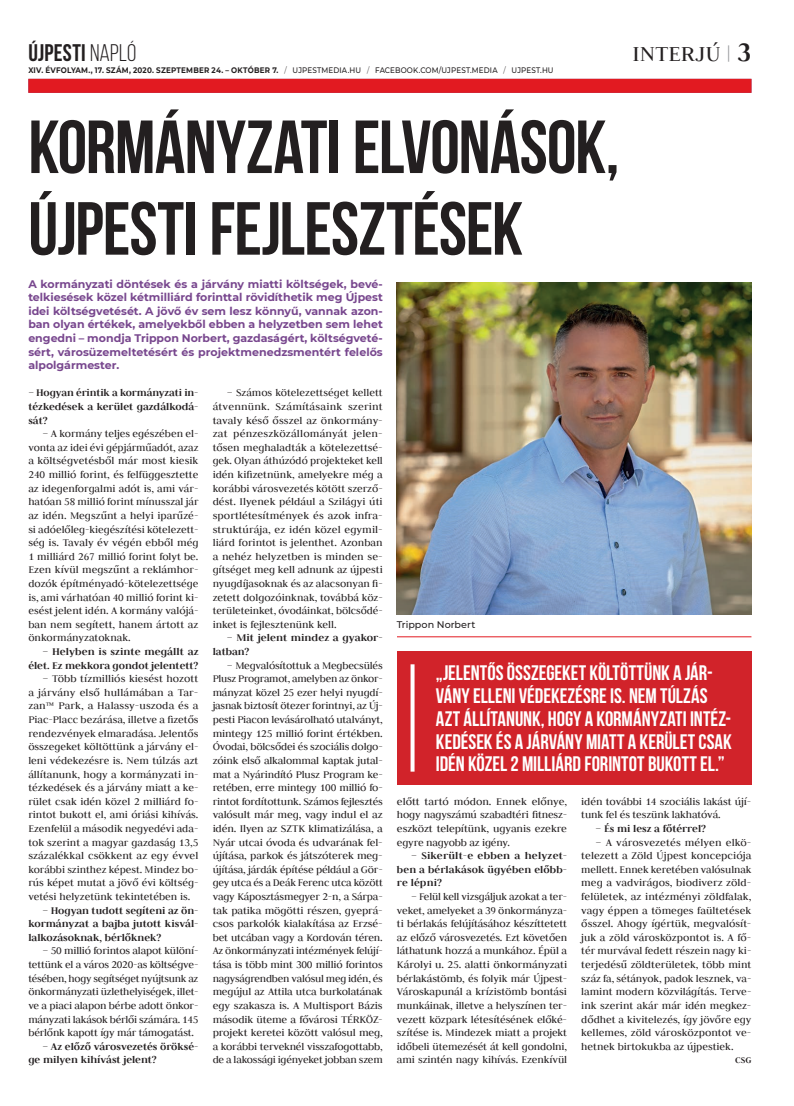
<style>
.page{position:relative;width:794px;height:1106px;background:#fff}
.page>*{position:absolute;margin:0;border:0;box-sizing:border-box;transform-origin:0 0}
.t1{font:700 75px/81.6px "Bebas Neue";letter-spacing:-.01em;color:#231f20}
.t2{font:700 24px "Bebas Neue";letter-spacing:.01em;color:#231f20}
.t3{font:24px "Judson";letter-spacing:.015em;color:#231f20}
.t4{font:700 21px/22.8px "Bebas Neue";color:#fff}
.t5{font:11.5px/13.6px "Judson";letter-spacing:-.015em;color:#231f20;text-align:justify}
.t6{font:700 11.5px/13.6px "Judson";color:#231f20;text-align:justify}
.t7{font:700 11px/13.6px "Montserrat";color:#78478e;text-align:justify}
.t8{font:700 9.8px "Judson";color:#231f20}
.t9{font:500 9.6px "Montserrat";color:#231f20}
.t10{font:700 8px "Montserrat";letter-spacing:.03em;color:#231f20;scale:.9 1}
.s1{font-weight:400}
.s2{font-weight:300}
.s3{font-weight:500}
.s4{color:#939598}
.s5{font-weight:700;font-size:30px}
</style>
<div class="page">
<div style="left:28px;top:79px;width:723px;height:14px;background:#e21a21"></div>
<img style="left:397px;top:283px;width:354px;height:331px">
<div style="left:397px;top:651px;width:354px;height:133px;background:#d1232a"></div>
<svg style="left:410px;top:664px;width:4px;height:107px"></svg>
<hr style="left:397px;top:636px;width:354px;height:1px;background:#e21a21">
<h2 class="t2" style="left:28px;top:39px;width:109px">ÚJPESTI <span class="s1">NAPLÓ</span></h2>
<p class="t10" style="left:28px;top:65px;width:585px">XIV. ÉVFOLYAM., 17. SZÁM, 2020. SZEPTEMBER 24. – OKTÓBER 7. <span class="s2">/</span> <span class="s3">UJPESTMEDIA.HU</span> <span class="s2">/</span> <span class="s3">FACEBOOK.COM/UJPEST.MEDIA</span> <span class="s2">/</span> <span class="s3">UJPEST.HU</span></p>
<h2 class="t3" style="left:632px;top:39px;width:120px">INTERJÚ <span class="s4">|</span> <span class="s5">3</span></h2>
<h1 class="t1" style="left:28px;top:105px;width:592px">KORMÁNYZATI ELVONÁSOK,<br>ÚJPESTI FEJLESZTÉSEK</h1>
<p class="t7" style="left:28px;top:276px;width:356px">A kormányzati döntések és a járvány miatti költségek, bevé&shy;telkiesések közel kétmilliárd forinttal rövidíthetik meg Újpest idei költségvetését. A jövő év sem lesz könnyű, vannak azon&shy;ban olyan értékek, amelyekből ebben a helyzetben sem lehet engedni – mondja Trippon Norbert, gazdaságért, költségveté&shy;sért, városüzemeltetésért és projektmenedzsmentért felelős alpolgármester.</p>
<p class="t6" style="left:28px;top:386px;width:172px">– Hogyan érintik a kormányzati in&shy;tézkedések a kerület gazdálkodá&shy;sát?</p>
<p class="t5" style="left:28px;top:427px;width:172px;text-indent:14px">– A kormány teljes egészében el&shy;vonta az idei évi gépjárműadót, azaz a költségvetésből már most kiesik 240 millió forint, és felfüggesztette az idegenforgalmi adót is, ami vár&shy;hatóan 58 millió forint mínusszal jár az idén. Megszűnt a helyi iparűzé&shy;si adóelőleg-kiegészítési kötelezett&shy;ség is. Tavaly év végén ebből még 1 milliárd 267 millió forint folyt be.<br>Ezen kívül megszűnt a reklámhor&shy;dozók építményadó-kötelezettsége is, ami várhatóan 40 millió forint ki&shy;esést jelent idén. A kormány valójá&shy;ban nem segített, hanem ártott az önkormányzatoknak.</p>
<p class="t6" style="left:28px;top:644px;width:172px;text-align:right">– Helyben is szinte megállt az élet. Ez mekkora gondot jelentett?</p>
<p class="t5" style="left:28px;top:671px;width:172px;text-indent:14px">– Több tízmilliós kiesést hozott a járvány első hullámában a Tar&shy;zan™ Park, a Halassy-uszoda és a Piac-Placc bezárása, illetve a fizetős rendezvények elmaradása. Jelentős összegeket költöttünk a járvány el&shy;leni védekezésre is. Nem túlzás azt állítanunk, hogy a kormányzati in&shy;tézkedések és a járvány miatt a ke&shy;rület csak idén közel 2 milliárd fo&shy;rintot bukott el, ami óriási kihívás.<br>Ezenfelül a második negyedévi ada&shy;tok szerint a magyar gazdaság 13,5 százalékkal csökkent az egy évvel korábbi szinthez képest. Mindez bo&shy;rús képet mutat a jövő évi költség&shy;vetési helyzetünk tekintetében is.</p>
<p class="t6" style="left:28px;top:903px;width:172px;text-indent:14px">– Hogyan tudott segíteni az ön&shy;kormányzat a bajba jutott kisvál&shy;lalkozásoknak, bérlőknek?</p>
<p class="t5" style="left:28px;top:943px;width:172px;text-indent:14px">– 50 millió forintos alapot különí&shy;tettünk el a város 2020-as költségve&shy;tésében, hogy segítséget nyújtsunk az önkormányzati üzlethelyiségek, illet&shy;ve a piaci alapon bérbe adott önkor&shy;mányzati lakások bérlői számára. 145 bérlőnk kapott így már támogatást.</p>
<p class="t6" style="left:28px;top:1039px;width:172px;text-indent:14px">– Az előző városvezetés öröksé&shy;ge milyen kihívást jelent?</p>
<p class="t5" style="left:213px;top:386px;width:172px;text-indent:14px">– Számos kötelezettséget kellett átvennünk. Számításaink szerint tavaly késő ősszel az önkormány&shy;zat pénzeszközállományát jelen&shy;tősen meghaladták a kötelezettsé&shy;gek. Olyan áthúzódó projekteket kell idén kifizetnünk, amelyekre még a korábbi városvezetés kötött szerző&shy;dést. Ilyenek például a Szilágyi úti sportlétesítmények és azok infra&shy;struktúrája, ez idén közel egymil&shy;liárd forintot is jelenthet. Azonban a nehéz helyzetben is minden se&shy;gítséget meg kell adnunk az újpesti nyugdíjasoknak és az alacsonyan fi&shy;zetett dolgozóinknak, továbbá köz&shy;területeinket, óvodáinkat, bölcsődé&shy;inket is fejlesztenünk kell.</p>
<p class="t6" style="left:213px;top:631px;width:172px;text-indent:14px">– Mit jelent mindez a gyakor&shy;latban?</p>
<p class="t5" style="left:213px;top:658px;width:172px;text-align:left;text-indent:14px">– Megvalósítottuk a Megbecsülés Plusz Programot, amelyben az önkor&shy;mányzat közel 25 ezer helyi nyugdí&shy;jasnak biztosít ötezer forintnyi, az Új&shy;pesti Piacon levásárolható utalványt, mintegy 125 millió forint értékben.<br>Óvodai, bölcsődei és szociális dolgo&shy;zóink első alkalommal kaptak jutal&shy;mat a Nyárindító Plusz Program ke&shy;retében, erre mintegy 100 millió fo&shy;rintot fordítottunk. Számos fejlesztés valósult már meg, vagy indul el az idén. Ilyen az SZTK klimatizálása, a Nyár utcai óvoda és udvarának fel&shy;újítása, parkok és játszóterek meg&shy;újítása, járdák építése például a Gör&shy;gey utca és a Deák Ferenc utca között vagy Káposztásmegyer 2-n, a Sárpa&shy;tak patika mögötti részen, gyeprá&shy;csos parkolók kialakítása az Erzsé&shy;bet utcában vagy a Kordován téren.<br>Az önkormányzati intézmények felújí&shy;tása is több mint 300 millió forintos nagyságrendben valósul meg idén, és megújul az Attila utca burkolatának egy szakasza is. A Multisport Bázis második üteme a fővárosi TÉRKÖZ&shy;projekt keretei között valósul meg, a korábbi terveknél visszafogottabb, de a lakossági igényeket jobban szem</p>
<p class="t9" style="left:397px;top:617px;width:80px">Trippon Norbert</p>
<h3 class="t4" style="left:436px;top:661px;width:297px">„JELENTŐS ÖSSZEGEKET KÖLTÖTTÜNK A JÁR-VÁNY ELLENI VÉDEKEZÉSRE IS. NEM TÚLZÁS AZT ÁLLÍTANUNK, HOGY A KORMÁNYZATI INTÉZ-KEDÉSEK ÉS A JÁRVÁNY MIATT A KERÜLET CSAK IDÉN KÖZEL 2 MILLIÁRD FORINTOT BUKOTT EL.”</h3>
<p class="t5" style="left:397px;top:794px;width:172px">előtt tartó módon. Ennek előnye, hogy nagyszámú szabadtéri fitnesz&shy;eszközt telepítünk, ugyanis ezekre egyre nagyobb az igény.</p>
<p class="t6" style="left:397px;top:848px;width:172px;text-indent:14px">– Sikerült-e ebben a helyzet&shy;ben a bérlakások ügyében előbb&shy;re lépni?</p>
<p class="t5" style="left:397px;top:889px;width:172px;text-align:left;text-indent:14px">– Felül kell vizsgáljuk azokat a ter&shy;veket, amelyeket a 39 önkormányza&shy;ti bérlakás felújításához készíttetett az előző városvezetés. Ezt követően láthatunk hozzá a munkához. Épül a Károlyi u. 25. alatti önkormányzati bérlakástömb, és folyik már Újpest-Városkapunál a krízistömb bontási munkáinak, illetve a helyszínen ter&shy;vezett közpark létesítésének előké&shy;szítése is. Mindezek miatt a projekt időbeli ütemezését át kell gondolni, ami szintén nagy kihívás. Ezenkívül</p>
<p class="t5" style="left:581px;top:794px;width:172px">idén további 14 szociális lakást újí&shy;tunk fel és teszünk lakhatóvá.</p>
<p class="t6" style="left:595px;top:821px;width:112px">– És mi lesz a főtérrel?</p>
<p class="t5" style="left:581px;top:835px;width:172px;text-indent:14px">– A városvezetés mélyen elkö&shy;telezett a Zöld Újpest koncepciója mellett. Ennek keretében valósulnak meg a vadvirágos, biodiverz zöld&shy;felületek, az intézményi zöldfalak, vagy éppen a tömeges faültetések ősszel. Ahogy ígértük, megvalósít&shy;juk a zöld városközpontot is. A fő&shy;tér murvával fedett részein nagy ki&shy;terjedésű zöldterületek, több mint száz fa, sétányok, padok lesznek, va&shy;lamint modern közvilágítás. Terve&shy;ink szerint akár már idén megkez&shy;dődhet a kivitelezés, így jövőre egy kellemes, zöld városközpontot ve&shy;hetnek birtokukba az újpestiek.</p>
<p class="t8" style="left:735px;top:1054px;width:18px">CSG</p>
</div>
